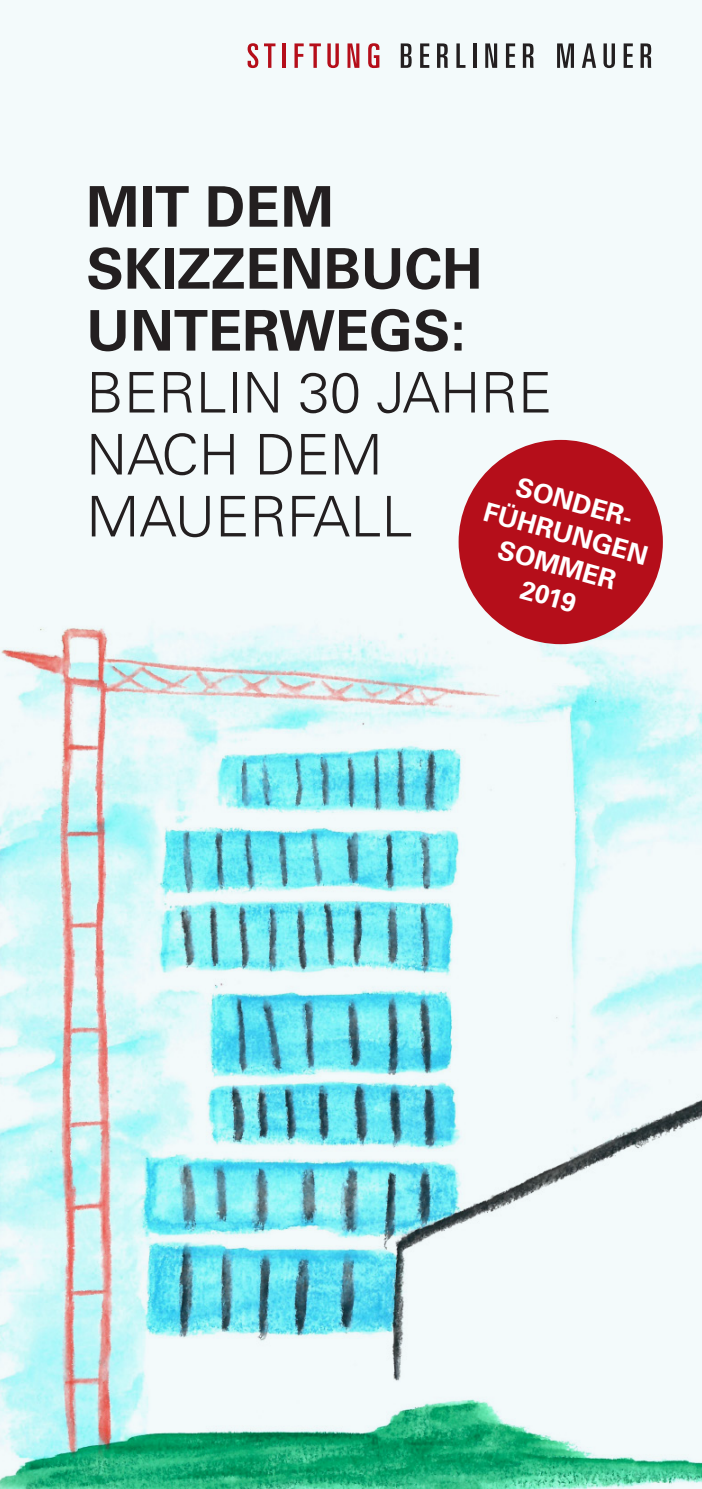
<style>
.page{position:relative;width:702px;height:1489px;background:#fff}
.page>*{position:absolute;margin:0;border:0;box-sizing:border-box;transform-origin:0 0}
.t1{font:300 56px/62px "Univers LT";color:#231f20}
.t2{font:700 56px/62px "Univers LT";color:#231f20}
.t3{font:700 26.25px/32.5px "Univers LT";color:#fff;text-align:center}
</style>
<div class="page">
<div style="left:0;top:0;width:702px;height:1488px;background:#f3fafb"></div>
<img style="left:0;top:439px;width:702px;height:1049px">
<svg style="left:247px;top:43px;width:11px;height:25px"></svg>
<svg style="left:264px;top:43px;width:11px;height:25px"></svg>
<hr style="left:282px;top:43px;width:4px;height:25px;background:#b50e1a">
<svg style="left:294px;top:43px;width:27px;height:25px"></svg>
<svg style="left:327px;top:43px;width:12px;height:25px"></svg>
<svg style="left:347px;top:43px;width:12px;height:25px"></svg>
<svg style="left:368px;top:43px;width:11px;height:25px"></svg>
<svg style="left:400px;top:43px;width:11px;height:25px"></svg>
<svg style="left:420px;top:43px;width:9px;height:25px"></svg>
<svg style="left:437px;top:43px;width:11px;height:25px"></svg>
<svg style="left:456px;top:43px;width:9px;height:25px"></svg>
<hr style="left:473px;top:43px;width:3px;height:25px;background:#231f20">
<svg style="left:485px;top:43px;width:12px;height:25px"></svg>
<svg style="left:506px;top:43px;width:9px;height:25px"></svg>
<svg style="left:523px;top:43px;width:10px;height:25px"></svg>
<svg style="left:557px;top:43px;width:17px;height:25px"></svg>
<svg style="left:582px;top:43px;width:14px;height:25px"></svg>
<svg style="left:603px;top:43px;width:12px;height:25px"></svg>
<svg style="left:623px;top:43px;width:9px;height:25px"></svg>
<svg style="left:640px;top:43px;width:11px;height:25px"></svg>
<div style="left:458px;top:440px;width:205px;height:204px;background:#b50e1a;border-radius:50%"></div>
<p class="t2" style="left:86px;top:176px;width:397px">MIT DEM<br>SKIZZENBUCH<br>UNTERWEGS :</p>
<p class="t1" style="left:86px;top:362px;width:467px">BERLIN 30 JAHRE<br>NACH DEM<br>MAUERFALL</p>
<p class="t3" style="left:498px;top:463px;width:171px;rotate:16deg">SONDER-<br>FÜHRUNGEN<br>SOMM ER<br>2019</p>
</div>
